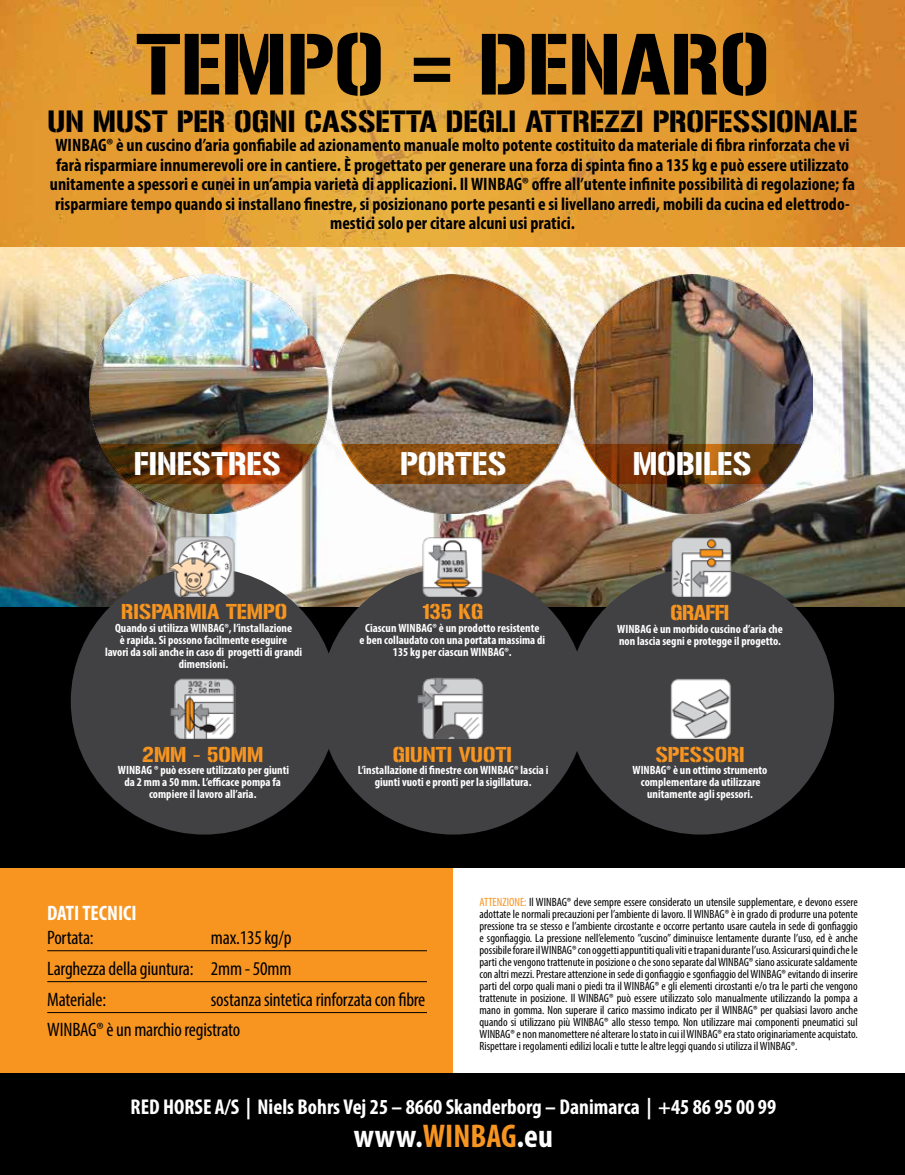
<style>
.page{position:relative;width:905px;height:1175px;background:#fff}
.page>*{position:absolute;margin:0;border:0;box-sizing:border-box;transform-origin:0 0}
.t1{font:76.5px "Gunplay";color:#000}
.t2{font:700 condensed 33px "Myriad Pro";color:#fff}
.t3{font:28.8px "Gunplay";color:#fff}
.t4{font:27px "Gunplay";color:#000}
.t5{font:700 condensed 21.45px "Myriad Pro";color:#fff}
.t6{font:700 condensed 21px "Myriad Pro";color:#fff}
.t7{font:condensed 19.5px/30.9px "Myriad Pro";letter-spacing:-.01em;color:#000;text-align:justify}
.t8{font:18.9px "Gunplay";color:#f79520}
.t9{font:700 condensed 18px/19.5px "Myriad Pro";color:#000;text-align:center}
.t10{font:condensed 12px/12px "Myriad Pro";color:#000;text-align:justify}
.t11{font:700 condensed 12px/12px "Myriad Pro";color:#fff;text-align:center}
.s1{color:#f79520}
</style>
<div class="page">
<div style="left:0;top:854px;width:452px;height:222px;background:#f79520"></div>
<hr style="left:47px;top:950px;width:380px;height:1px;background:#000">
<hr style="left:47px;top:981px;width:380px;height:1px;background:#000">
<hr style="left:47px;top:1012px;width:380px;height:1px;background:#000">
<div style="left:0;top:606px;width:904px;height:262px;background:#000"></div>
<img style="left:0;top:246px;width:904px;height:360px">
<img style="left:0;top:0;width:904px;height:246px">
<div style="left:0;top:1073px;width:904px;height:101px;background:#000"></div>
<div style="left:320px;top:568px;width:266px;height:266px;background:#414042;border-radius:50%"></div>
<div style="left:567px;top:568px;width:267px;height:266px;background:#414042;border-radius:50%"></div>
<div style="left:71px;top:568px;width:266px;height:266px;background:#414042;border-radius:50%"></div>
<img style="left:167px;top:535px;width:69px;height:61px">
<img style="left:170px;top:678px;width:66px;height:60px">
<img style="left:420px;top:535px;width:64px;height:61px">
<img style="left:668px;top:535px;width:65px;height:61px">
<img style="left:670px;top:678px;width:61px;height:60px">
<img style="left:417px;top:677px;width:67px;height:61px">
<img style="left:89px;top:275px;width:723px;height:239px">
<svg style="left:98px;top:444px;width:218px;height:40px;background:#713811"></svg>
<svg style="left:341px;top:444px;width:218px;height:40px;background:#945f2a"></svg>
<svg style="left:583px;top:444px;width:218px;height:40px;background:#794c25"></svg>
<h1 class="t1" style="left:135px;top:21px;width:635px">TEMPO = DENARO</h1>
<h3 class="t4" style="left:48px;top:106px;width:811px">UN MUST PER OGNI CASSETTA DEGLI ATTREZZI PROFESSIONALE</h3>
<p class="t9" style="left:50px;top:135px;width:806px">WINBAG® è un cuscino d’aria gonfiabile ad azionamento manuale molto potente costituito da materiale di fibra rinforzata che vi farà risparmiare innumerevoli ore in cantiere. È progettato per generare una forza di spinta fino a 135 kg e può essere utilizzato unitamente a spessori e cunei in un’ampia varietà di applicazioni. Il WINBAG® offre all’utente infinite possibilità di regolazione; fa risparmiare tempo quando si installano finestre, si posizionano porte pesanti e si livellano arredi, mobili da cucina ed elettrodo&shy;mestici solo per citare alcuni usi pratici.</p>
<h3 class="t3" style="left:134px;top:447px;width:18px">FINESTRES</h3>
<h3 class="t3" style="left:400px;top:447px;width:19px">PORTES</h3>
<h3 class="t3" style="left:632px;top:447px;width:77px">MOBILES</h3>
<h3 class="t8" style="left:121px;top:601px;width:167px">RISPARMIA TEMPO</h3>
<p class="t11" style="left:105px;top:621px;width:198px">Quando si utilizza WINBAG®, l’installazione<br>è rapida. Si possono facilmente eseguire<br>lavori da soli anche in caso di progetti di grandi dimensioni.</p>
<h3 class="t8" style="left:142px;top:744px;width:123px">2MM - 50MM</h3>
<p class="t11" style="left:118px;top:764px;width:173px">WINBAG ® può essere utilizzato per giunti da 2 mm a 50 mm. L’efficace pompa fa compiere il lavoro all’aria.</p>
<h3 class="t8" style="left:423px;top:600px;width:62px">135 KG</h3>
<p class="t11" style="left:359px;top:621px;width:187px">Ciascun WINBAG® è un prodotto resistente<br>e ben collaudato con una portata massima di<br>135 kg per ciascun WINBAG®.</p>
<h3 class="t8" style="left:392px;top:743px;width:121px">GIUNTI VUOTI</h3>
<p class="t11" style="left:358px;top:763px;width:192px">L’installazione di finestre con WINBAG® lascia i giunti vuoti e pronti per la sigillatura.</p>
<h3 class="t8" style="left:670px;top:601px;width:60px">GRAFFI</h3>
<p class="t11" style="left:617px;top:622px;width:167px;text-align:left">WINBAG è un morbido cuscino d’aria che non lascia segni e protegge il progetto.</p>
<h3 class="t8" style="left:655px;top:744px;width:91px">SPESSORI</h3>
<p class="t11" style="left:632px;top:764px;width:136px">WINBAG® è un ottimo strumento complementare da utilizzare unitamente agli spessori.</p>
<h3 class="t6" style="left:47px;top:900px;width:91px">DATI TECNICI</h3>
<h3 class="t7" style="left:47px;top:921px;width:48px">Portata:</h3>
<h3 class="t7" style="left:47px;top:921px;width:246px;text-indent:164px">max.135 kg/p Larghezza della giuntura: 2mm - 50mm Materiale:</h3>
<h3 class="t7" style="left:47px;top:983px;width:379px;text-indent:164px">sostanza sintetica rinforzata con fibre<br>WINBAG® è un marchio registrato</h3>
<p class="t10" style="left:479px;top:896px;width:380px"><span class="s1">ATTENZIONE:</span> Il WINBAG® deve sempre essere considerato un utensile supplementare, e devono essere adottate le normali precauzioni per l’ambiente di lavoro. Il WINBAG® è in grado di produrre una potente pressione tra se stesso e l’ambiente circostante e occorre pertanto usare cautela in sede di gonfiaggio e sgonfiaggio. La pressione nell’elemento ”cuscino” diminuisce lentamente durante l’uso, ed è anche possibile forare il WINBAG® con oggetti appuntiti quali viti e trapani durante l’uso. Assicurarsi quindi che le parti che vengono trattenute in posizione o che sono separate dal WINBAG® siano assicurate saldamente con altri mezzi. Prestare attenzione in sede di gonfiaggio e sgonfiaggio del WINBAG® evitando di inserire parti del corpo quali mani o piedi tra il WINBAG® e gli elementi circostanti e/o tra le parti che vengono trattenute in posizione. Il WINBAG® può essere utilizzato solo manualmente utilizzando la pompa a mano in gomma. Non superare il carico massimo indicato per il WINBAG® per qualsiasi lavoro anche quando si utilizzano più WINBAG® allo stesso tempo. Non utilizzare mai componenti pneumatici sul WINBAG® e non manomettere né alterare lo stato in cui il WINBAG® era stato originariamente acquistato.<br>Rispettare i regolamenti edilizi locali e tutte le altre leggi quando si utilizza il WINBAG®.</p>
<h3 class="t5" style="left:131px;top:1093px;width:647px">RED HORSE A/S | Niels Bohrs Vej 25 – 8660 Skanderborg – Danimarca | +45 86 95 00 99</h3>
<h2 class="t2" style="left:354px;top:1115px;width:201px">www.<span class="s1">WINBAG</span>.eu</h2>
</div>
